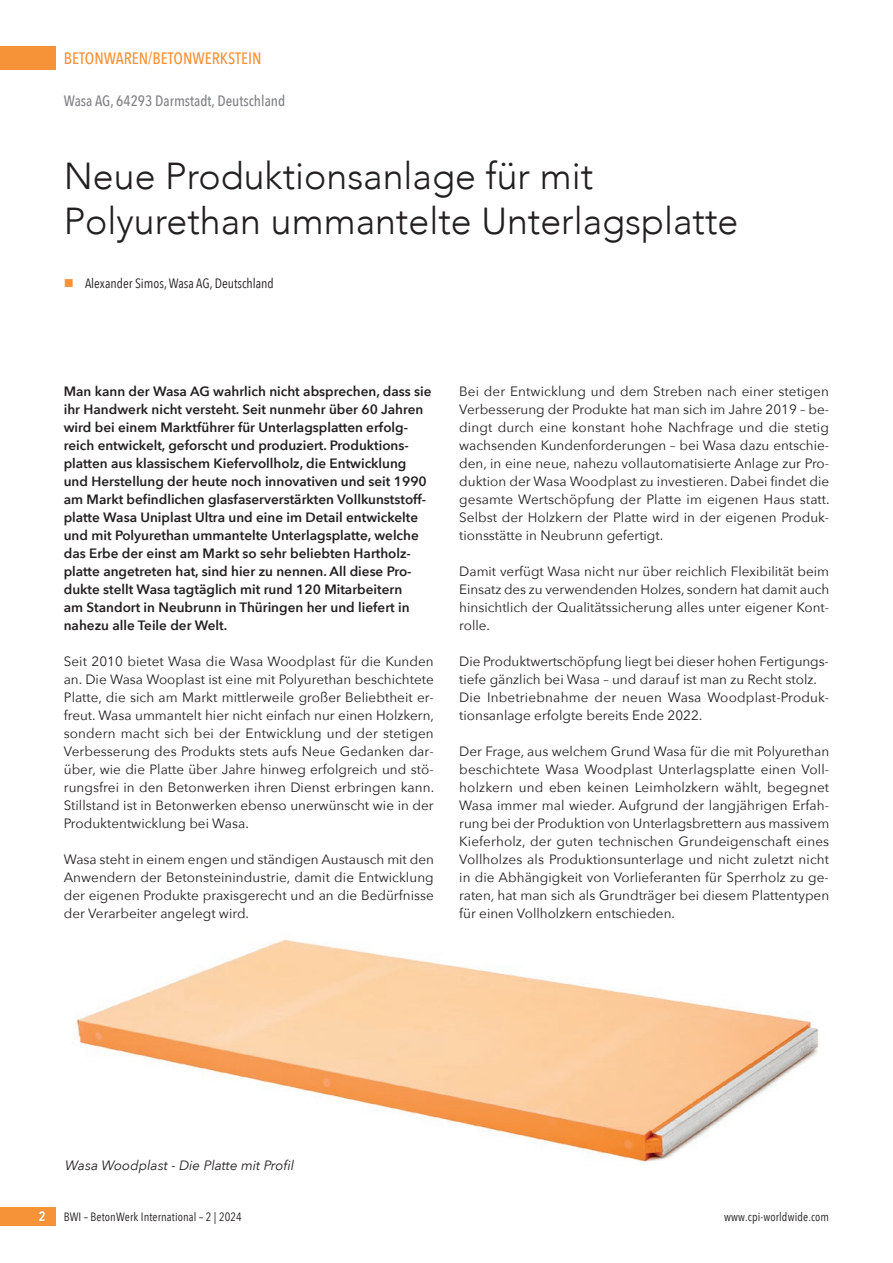
<style>
.page{position:relative;width:893px;height:1263px;background:#fff}
.page>*{position:absolute;margin:0;border:0;box-sizing:border-box;transform-origin:0 0}
.t1{font:300 37.5px/45px "Avenir";color:#231f20}
.t2{font:500 16.5px "Avenir Next Condensed";color:#f69238}
.t3{font:500 15px "Avenir Next Condensed";color:#808285}
.t4{font:13.5px/18px "Avenir Next";color:#231f20;text-align:justify}
.t5{font:600 13.5px/18px "Avenir Next";color:#231f20}
.t6{font:13.5px "Avenir Next Condensed";color:#231f20}
.t7{font:italic 13.5px "Avenir Next";color:#231f20}
.t8{font:600 13.5px "Avenir Next Condensed";color:#fff}
.t9{font:12px "Avenir Next Condensed";letter-spacing:.01em;color:#231f20}
.s1{color:#f69238}
</style>
<div class="page">
<div style="left:0;top:47px;width:55px;height:23px;background:#f69238"></div>
<div style="left:0;top:1208px;width:55px;height:18px;background:#f69238"></div>
<img style="left:76px;top:939px;width:743px;height:223px">
<p class="t2" style="left:64px;top:49px;width:199px">BETONWAREN/BETONWERKSTEIN</p>
<p class="t3" style="left:64px;top:92px;width:223px">Wasa AG, 64293 Darmstadt, Deutschland</p>
<h1 class="t1" style="left:64px;top:153px;width:676px">Neue Produktionsanlage für mit<br>Polyurethan ummantelte Unterlagsplatte</h1>
<p class="t6" style="left:64px;top:272px;width:212px"><span class="s1">■</span> Alexander Simos, Wasa AG, Deutschland</p>
<p class="t5" style="left:64px;top:382px;width:369px">Man kann der Wasa AG wahrlich nicht absprechen, dass sie ihr Handwerk nicht versteht. Seit nunmehr über 60 Jahren wird bei einem Marktführer für Unterlagsplatten erfolg&shy;reich entwickelt, geforscht und produziert. Produktions&shy;platten aus klassischem Kiefervollholz, die Entwicklung und Herstellung der heute noch innovativen und seit 1990 am Markt befindlichen glasfaserverstärkten Vollkunststoff&shy;platte Wasa Uniplast Ultra und eine im Detail entwickelte und mit Polyurethan ummantelte Unterlagsplatte, welche das Erbe der einst am Markt so sehr beliebten Hartholz&shy;platte angetreten hat, sind hier zu nennen. All diese Pro&shy;dukte stellt Wasa tagtäglich mit rund 120 Mitarbeitern<br>am Standort in Neubrunn in Thüringen her und liefert in nahezu alle Teile der Welt.</p>
<p class="t4" style="left:64px;top:652px;width:372px">Seit 2010 bietet Wasa die Wasa Woodplast für die Kunden an. Die Wasa Wooplast ist eine mit Polyurethan beschichtete Platte, die sich am Markt mittlerweile großer Beliebtheit er&shy;freut. Wasa ummantelt hier nicht einfach nur einen Holzkern, sondern macht sich bei der Entwicklung und der stetigen Verbesserung des Produkts stets aufs Neue Gedanken dar&shy;über, wie die Platte über Jahre hinweg erfolgreich und stö&shy;rungsfrei in den Betonwerken ihren Dienst erbringen kann.<br>Stillstand ist in Betonwerken ebenso unerwünscht wie in der Produktentwicklung bei Wasa.</p>
<p class="t4" style="left:64px;top:850px;width:372px">Wasa steht in einem engen und ständigen Austausch mit den Anwendern der Betonsteinindustrie, damit die Entwicklung der eigenen Produkte praxisgerecht und an die Bedürfnisse der Verarbeiter angelegt wird.</p>
<p class="t4" style="left:459px;top:382px;width:372px">Bei der Entwicklung und dem Streben nach einer stetigen Verbesserung der Produkte hat man sich im Jahre 2019 – be&shy;dingt durch eine konstant hohe Nachfrage und die stetig wachsenden Kundenforderungen – bei Wasa dazu entschie&shy;den, in eine neue, nahezu vollautomatisierte Anlage zur Pro&shy;duktion der Wasa Woodplast zu investieren. Dabei findet die gesamte Wertschöpfung der Platte im eigenen Haus statt.<br>Selbst der Holzkern der Platte wird in der eigenen Produk&shy;tionsstätte in Neubrunn gefertigt.</p>
<p class="t4" style="left:459px;top:562px;width:372px">Damit verfügt Wasa nicht nur über reichlich Flexibilität beim Einsatz des zu verwendenden Holzes, sondern hat damit auch hinsichtlich der Qualitätssicherung alles unter eigener Kont&shy;rolle.</p>
<p class="t4" style="left:459px;top:652px;width:371px;text-align:left">Die Produktwertschöpfung liegt bei dieser hohen Fertigungs&shy;tiefe gänzlich bei Wasa – und darauf ist man zu Recht stolz.<br>Die Inbetriebnahme der neuen Wasa Woodplast-Produk&shy;tionsanlage erfolgte bereits Ende 2022.</p>
<p class="t4" style="left:459px;top:742px;width:371px">Der Frage, aus welchem Grund Wasa für die mit Polyurethan beschichtete Wasa Woodplast Unterlagsplatte einen Voll&shy;holzkern und eben keinen Leimholzkern wählt, begegnet Wasa immer mal wieder. Aufgrund der langjährigen Erfah&shy;rung bei der Produktion von Unterlagsbrettern aus massivem Kieferholz, der guten technischen Grundeigenschaft eines Vollholzes als Produktionsunterlage und nicht zuletzt nicht in die Abhängigkeit von Vorlieferanten für Sperrholz zu ge&shy;raten, hat man sich als Grundträger bei diesem Plattentypen für einen Vollholzkern entschieden.</p>
<p class="t7" style="left:65px;top:1154px;width:231px">Wasa Woodplast - Die Platte mit Profil</p>
<p class="t8" style="left:39px;top:1205px;width:8px">2</p>
<p class="t9" style="left:64px;top:1207px;width:180px">BWI – BetonWerk International – 2 | 2024</p>
<p class="t9" style="left:724px;top:1207px;width:107px">www.cpi-worldwide.com</p>
</div>
